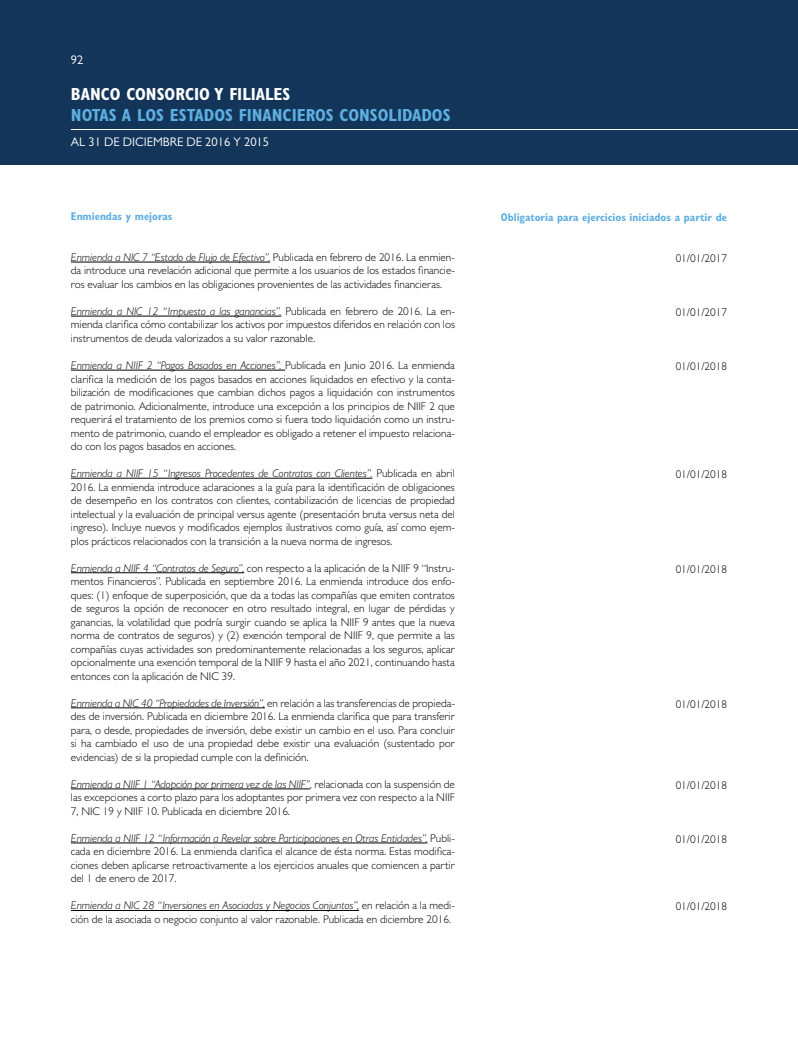
<style>
.page{position:relative;width:798px;height:1046px;background:#fff}
.page>*{position:absolute;margin:0;border:0;box-sizing:border-box;transform-origin:0 0}
.t1{font:700 condensed 17.5px "Gill Sans MT Pro";color:#5eaee0}
.t2{font:700 condensed 17.5px "Gill Sans MT Pro";color:#fff}
.t3{font:12.5px "Gill Sans MT Pro";color:#fff}
.t4{font:300 11.25px/13.5px "Gill Sans MT Pro";color:#000;text-align:justify}
.t5{font:700 condensed 11.25px "Gill Sans MT Pro";color:#5eaee0}
.s1{font-style:italic}
</style>
<div class="page">
<div style="left:0;top:0;width:797px;height:165px;background:#123559"></div>
<hr style="left:71px;top:129px;width:726px;height:1px;background:#fff">
<hr style="left:71px;top:262px;width:199px;height:1px;background:#000">
<hr style="left:71px;top:316px;width:210px;height:1px;background:#000">
<hr style="left:71px;top:370px;width:214px;height:1px;background:#000">
<hr style="left:71px;top:478px;width:301px;height:1px;background:#000">
<hr style="left:71px;top:572px;width:173px;height:1px;background:#000">
<hr style="left:71px;top:707px;width:194px;height:1px;background:#000">
<hr style="left:71px;top:788px;width:239px;height:1px;background:#000">
<hr style="left:71px;top:842px;width:356px;height:1px;background:#000">
<hr style="left:71px;top:910px;width:288px;height:1px;background:#000">
<p class="t3" style="left:71px;top:52px;width:14px">92</p>
<h1 class="t2" style="left:71px;top:83px;width:221px">BANCO CONSORCIO Y FILIALES</h1>
<h1 class="t1" style="left:71px;top:104px;width:381px">NOTAS A LOS ESTADOS FINANCIEROS CONSOLIDADOS</h1>
<p class="t3" style="left:71px;top:134px;width:60px">AL 31 DE DICIEMBRE</p>
<p class="t3" style="left:186px;top:134px;width:84px">DE 2016 Y 2015</p>
<p class="t5" style="left:71px;top:210px;width:103px">Enmiendas y mejoras</p>
<p class="t4" style="left:71px;top:250px;width:385px"><span class="s1">Enmienda a NIC 7 “Estado de Flujo de Efectivo”.</span> Publicada en febrero de 2016. La enmien&shy;da introduce una revelación adicional que permite a los usuarios de los estados financie&shy;ros evaluar los cambios en las obligaciones provenientes de las actividades financieras.</p>
<p class="t4" style="left:71px;top:304px;width:385px"><span class="s1">Enmienda a NIC 12 “Impuesto a las ganancias”.</span> Publicada en febrero de 2016. La en&shy;mienda clarifica cómo contabilizar los activos por impuestos diferidos en relación con los instrumentos de deuda valorizados a su valor razonable.</p>
<p class="t4" style="left:71px;top:358px;width:385px"><span class="s1">Enmienda a NIIF 2 “Pagos Basados en Acciones”.</span> Publicada en Junio 2016. La enmienda clarifica la medición de los pagos basados en acciones liquidados en efectivo y la conta&shy;bilización de modificaciones que cambian dichos pagos a liquidación con instrumentos de patrimonio. Adicionalmente, introduce una excepción a los principios de NIIF 2 que requerirá el tratamiento de los premios como si fuera todo liquidación como un instru&shy;mento de patrimonio, cuando el empleador es obligado a retener el impuesto relaciona&shy;do con los pagos basados en acciones.</p>
<p class="t4" style="left:71px;top:466px;width:385px"><span class="s1">Enmienda a NIIF 15 “Ingresos Procedentes de Contratos con Clientes”.</span> Publicada en abril 2016. La enmienda introduce aclaraciones a la guía para la identificación de obligaciones de desempeño en los contratos con clientes, contabilización de licencias de propiedad intelectual y la evaluación de principal versus agente (presentación bruta versus neta del ingreso). Incluye nuevos y modificados ejemplos ilustrativos como guía, así como ejem&shy;plos prácticos relacionados con la transición a la nueva norma de ingresos.</p>
<p class="t4" style="left:71px;top:561px;width:385px"><span class="s1">Enmienda a NIIF 4 “Contratos de Seguro”,</span> con respecto a la aplicación de la NIIF 9 “Instru&shy;mentos Financieros”. Publicada en septiembre 2016. La enmienda introduce dos enfo&shy;ques: (1) enfoque de superposición, que da a todas las compañías que emiten contratos de seguros la opción de reconocer en otro resultado integral, en lugar de pérdidas y ganancias, la volatilidad que podría surgir cuando se aplica la NIIF 9 antes que la nueva norma de contratos de seguros) y (2) exención temporal de NIIF 9, que permite a las compañías cuyas actividades son predominantemente relacionadas a los seguros, aplicar opcionalmente una exención temporal de la NIIF 9 hasta el año 2021, continuando hasta entonces con la aplicación de NIC 39.</p>
<p class="t4" style="left:71px;top:696px;width:385px"><span class="s1">Enmienda a NIC 40 “Propiedades de Inversión”,</span> en relación a las transferencias de propieda&shy;des de inversión. Publicada en diciembre 2016. La enmienda clarifica que para transferir para, o desde, propiedades de inversión, debe existir un cambio en el uso. Para concluir si ha cambiado el uso de una propiedad debe existir una evaluación (sustentado por evidencias) de si la propiedad cumple con la definición.</p>
<p class="t4" style="left:71px;top:777px;width:385px"><span class="s1">Enmienda a NIIF 1 “Adopción por primera vez de las NIIF”</span>, relacionada con la suspensión de las excepciones a corto plazo para los adoptantes por primera vez con respecto a la NIIF 7, NIC 19 y NIIF 10. Publicada en diciembre 2016.</p>
<p class="t4" style="left:71px;top:831px;width:385px"><span class="s1">Enmienda a NIIF 12 “Información a Revelar sobre Participaciones en Otras Entidades”.</span> Publi&shy;cada en diciembre 2016. La enmienda clarifica el alcance de ésta norma. Estas modifica&shy;ciones deben aplicarse retroactivamente a los ejercicios anuales que comiencen a partir del 1 de enero de 2017.</p>
<p class="t4" style="left:71px;top:898px;width:385px"><span class="s1">Enmienda a NIC 28 “Inversiones en Asociadas y Negocios Conjuntos”,</span> en relación a la medi&shy;ción de la asociada o negocio conjunto al valor razonable. Publicada en diciembre 2016.</p>
<p class="t5" style="left:500px;top:211px;width:227px">Obligatoria para ejercicios iniciados a partir de</p>
<p class="t4" style="left:675px;top:251px;width:53px">01/01/2017</p>
<p class="t4" style="left:675px;top:305px;width:53px">01/01/2017</p>
<p class="t4" style="left:675px;top:359px;width:53px">01/01/2018</p>
<p class="t4" style="left:675px;top:467px;width:53px">01/01/2018</p>
<p class="t4" style="left:675px;top:561px;width:53px">01/01/2018</p>
<p class="t4" style="left:675px;top:696px;width:53px">01/01/2018</p>
<p class="t4" style="left:675px;top:777px;width:53px">01/01/2018</p>
<p class="t4" style="left:675px;top:831px;width:53px">01/01/2018</p>
<p class="t4" style="left:675px;top:899px;width:53px">01/01/2018</p>
</div>
